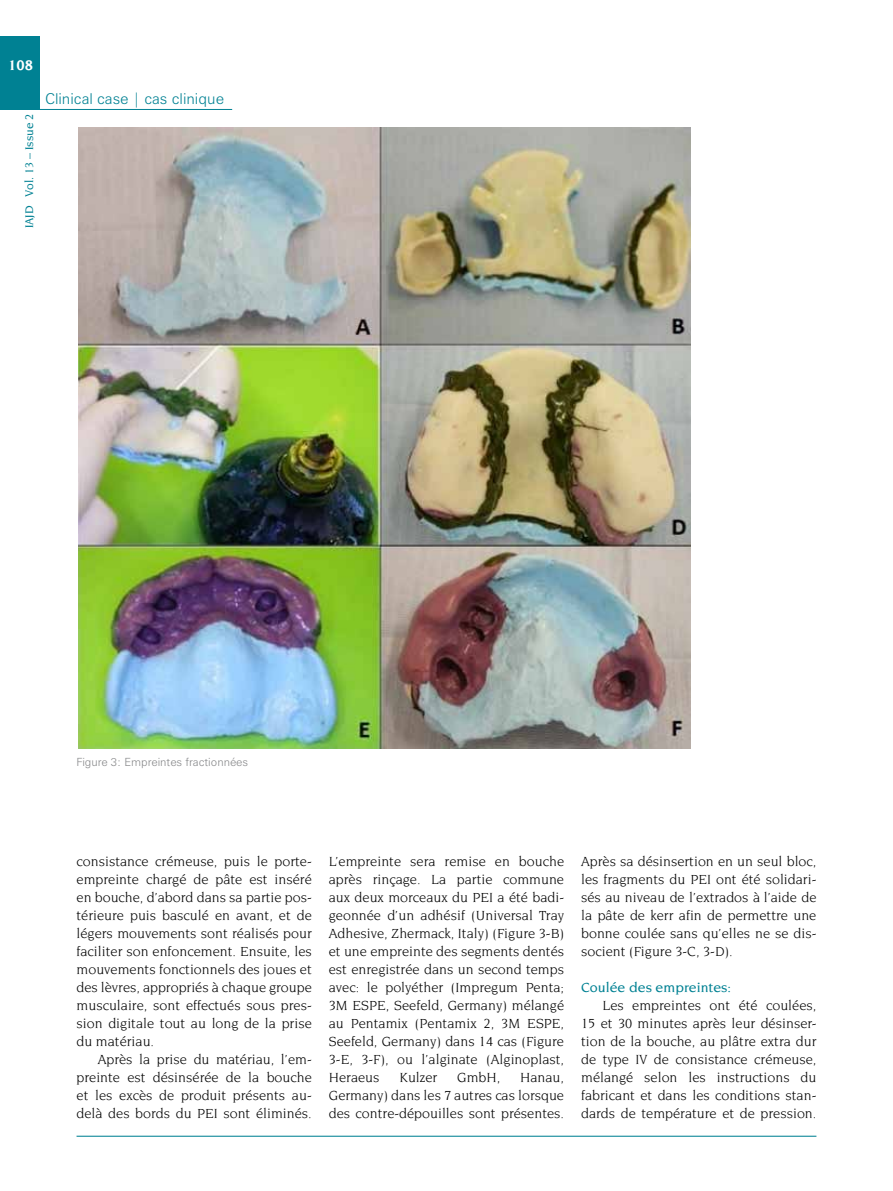
<style>
.page{position:relative;width:893px;height:1191px;background:#fff}
.page>*{position:absolute;margin:0;border:0;box-sizing:border-box;transform-origin:0 0}
.t1{font:300 15px "Zurich BT";color:#008193}
.t2{font:700 15px "Novarese Std";color:#fff}
.t3{font:14.25px/18px "Novarese Std";color:#000;text-align:justify}
.t4{font:500 14.25px "Novarese Std";color:#008193}
.t5{font:500 12px "Novarese Std";color:#008193}
.t6{font:300 11.25px "Zurich BT";color:#87888a}
.s1{font-weight:400}
</style>
<div class="page">
<div style="left:0;top:36px;width:40px;height:74px;background:#008193"></div>
<hr style="left:77px;top:1135px;width:739px;height:1px;background:#008193">
<img style="left:78px;top:128px;width:612px;height:620px">
<hr style="left:33px;top:109px;width:199px;height:1px;background:#008193">
<p class="t2" style="left:8px;top:57px;width:27px">108</p>
<p class="t5" style="left:23px;top:228px;width:116px;rotate:-90deg">IAJD Vol. 13 <span class="s1">–</span> Issue 2</p>
<p class="t1" style="left:45px;top:90px;width:180px">Clinical case | cas clinique</p>
<p class="t6" style="left:77px;top:755px;width:173px">Figure 3: Empreintes fractionnées</p>
<p class="t3" style="left:77px;top:852px;width:237px">consistance crémeuse, puis le porte&shy;empreinte chargé de pâte est inséré en bouche, d’abord dans sa partie pos&shy;térieure puis basculé en avant, et de légers mouvements sont réalisés pour faciliter son enfoncement. Ensuite, les mouvements fonctionnels des joues et des lèvres, appropriés à chaque groupe musculaire, sont effectués sous pres&shy;sion digitale tout au long de la prise du matériau.</p>
<p class="t3" style="left:77px;top:1050px;width:237px;text-indent:21px">Après la prise du matériau, l’em&shy;preinte est désinsérée de la bouche et les excès de produit présents au&shy;delà des bords du PEI sont éliminés.</p>
<p class="t3" style="left:329px;top:852px;width:237px">L’empreinte sera remise en bouche après rinçage. La partie commune aux deux morceaux du PEI a été badi&shy;geonnée d’un adhésif (Universal Tray Adhesive, Zhermack, Italy) (Figure 3-B) et une empreinte des segments dentés est enregistrée dans un second temps avec: le polyéther (Impregum Penta; 3M ESPE, Seefeld, Germany) mélangé au Pentamix (Pentamix 2, 3M ESPE, Seefeld, Germany) dans 14 cas (Figure 3-E, 3-F), ou l’alginate (Alginoplast, Heraeus</p>
<p class="t3" style="left:399px;top:1068px;width:40px">Kulzer</p>
<p class="t3" style="left:457px;top:1068px;width:45px">GmbH,</p>
<p class="t3" style="left:329px;top:1068px;width:237px;text-indent:191px">Hanau, Germany) dans les 7 autres cas lorsque des contre-dépouilles sont présentes.</p>
<p class="t3" style="left:581px;top:852px;width:237px">Après sa désinsertion en un seul bloc, les fragments du PEI ont été solidari&shy;sés au niveau de l’extrados à l’aide de la pâte de kerr afin de permettre une bonne coulée sans qu’elles ne se dis&shy;socient (Figure 3-C, 3-D).</p>
<p class="t4" style="left:581px;top:979px;width:152px">Coulée des empreintes:</p>
<p class="t3" style="left:581px;top:996px;width:237px;text-indent:21px">Les empreintes ont été coulées, 15 et 30 minutes après leur désinser&shy;tion de la bouche, au plâtre extra dur de type IV de consistance crémeuse, mélangé selon les instructions du fabricant et dans les conditions stan&shy;dards de température et de pression.</p>
</div>
